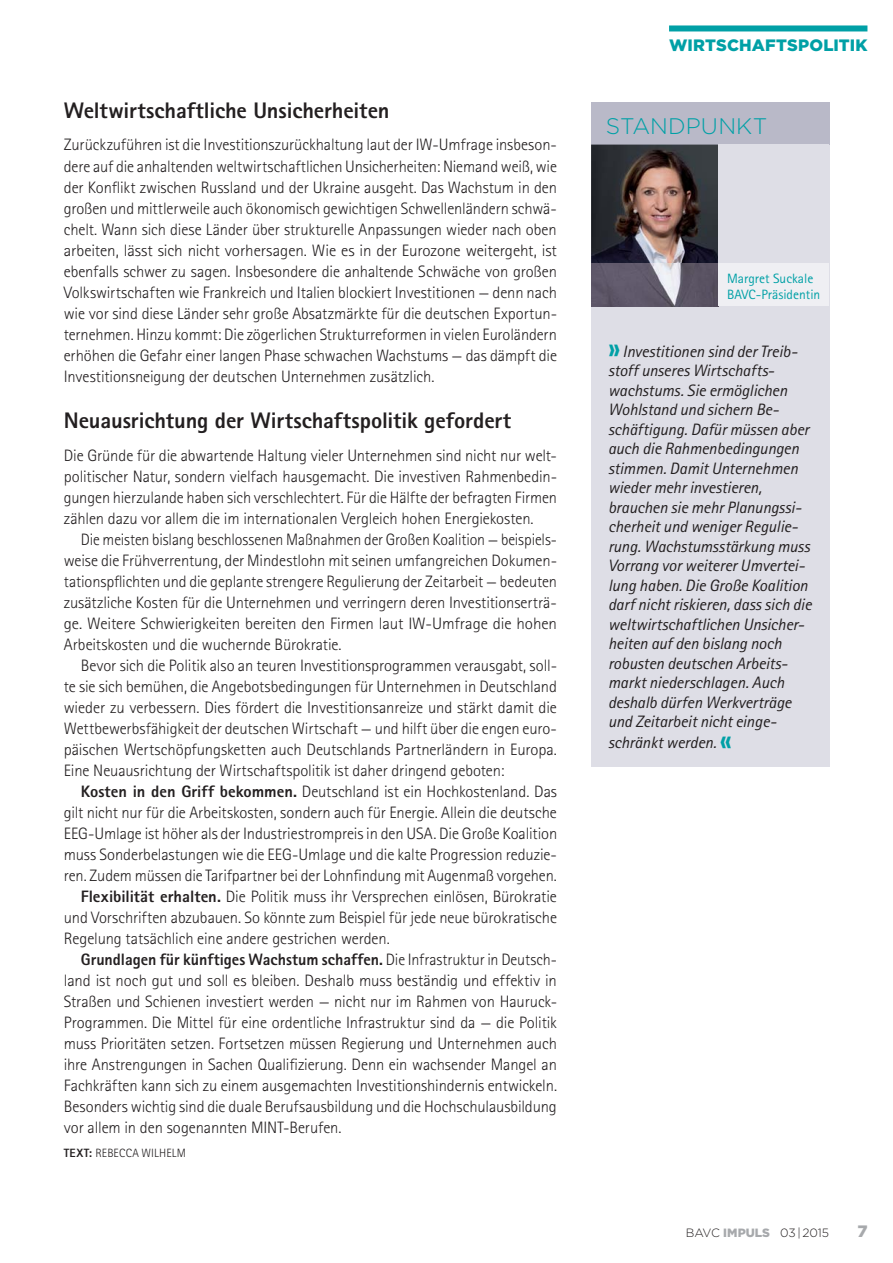
<style>
.page{position:relative;width:893px;height:1263px;background:#fff}
.page>*{position:absolute;margin:0;border:0;box-sizing:border-box;transform-origin:0 0}
.t1{font:800 22.5px "Rotis Sans Serif Std";letter-spacing:-.01em;color:#231f20}
.t2{font:300 22.5px "Gotham";letter-spacing:.005em;color:#00a0a6}
.t3{font:300 16.5px/21px "Rotis Sans Serif Std";letter-spacing:-.005em;color:#231f20;text-align:justify}
.t4{font:italic 16.5px/19.5px "Rotis Sans Serif Std";letter-spacing:-.01em;color:#231f20}
.t5{font:300 16.5px/21px "Rotis Sans Serif Std";letter-spacing:-.005em;color:#231f20;text-align:justify;scale:.96 1}
.t6{font:800 16.5px "Rotis Sans Serif Std";color:#231f20}
.t7{font:900 16.5px "Gotham";letter-spacing:.01em;color:#00a0a6}
.t8{font:900 16.5px "Gotham";color:#a7a9ac}
.t9{font:13.5px/16.5px "Rotis Sans Serif Std";color:#00a0a6}
.t10{font:300 12px "Gotham";color:#231f20}
.t11{font:300 12px "Rotis Sans Serif Std";letter-spacing:.005em;color:#231f20}
.s1{font-weight:800}
.s2{font-weight:300}
.s3{font-weight:800;font-style:normal;font-size:30px;color:#00a0a6}
.s4{font-weight:900;color:#a7a9ac}
</style>
<div class="page">
<div style="left:669px;top:25px;width:198px;height:6px;background:#00a0a6"></div>
<div style="left:591px;top:138px;width:238px;height:629px;background:#dedee6"></div>
<div style="left:591px;top:102px;width:238px;height:43px;background:#b9b9c8"></div>
<img style="left:591px;top:145px;width:128px;height:119px">
<img style="left:591px;top:264px;width:128px;height:42px">
<div style="left:719px;top:264px;width:110px;height:42px;background:#efeff3"></div>
<h1 class="t1" style="left:64px;top:102px;width:327px">Weltwirtschaftliche Unsicherheiten</h1>
<p class="t3" style="left:64px;top:136px;width:495px">Zurückzuführen ist die Investitionszurückhaltung laut der IW-Umfrage insbeson&shy;dere auf die anhaltenden weltwirtschaftlichen Unsicherheiten: Niemand weiß, wie der Konflikt zwischen Russland und der Ukraine ausgeht. Das Wachstum in den großen und mittlerweile auch ökonomisch gewichtigen Schwellenländern schwä&shy;chelt. Wann sich diese Länder über strukturelle Anpassungen wieder nach oben arbeiten, lässt sich nicht vorhersagen. Wie es in der Eurozone weitergeht, ist ebenfalls schwer zu sagen. Insbesondere die anhaltende Schwäche von großen Volkswirtschaften wie Frankreich und Italien blockiert Investitionen — denn nach wie vor sind diese Länder sehr große Absatzmärkte für die deutschen Exportun&shy;ternehmen. Hinzu kommt: Die zögerlichen Strukturreformen in vielen Euroländern erhöhen die Gefahr einer langen Phase schwachen Wachstums — das dämpft die Investitionsneigung der deutschen Unternehmen zusätzlich.</p>
<h1 class="t1" style="left:64px;top:412px;width:449px">Neuausrichtung der Wirtschaftspolitik gefordert</h1>
<p class="t3" style="left:64px;top:447px;width:495px">Die Gründe für die abwartende Haltung vieler Unternehmen sind nicht nur welt&shy;politischer Natur, sondern vielfach hausgemacht. Die investiven Rahmenbedin&shy;gungen hierzulande haben sich verschlechtert. Für die Hälfte der befragten Firmen zählen dazu vor allem die im internationalen Vergleich hohen Energiekosten.</p>
<p class="t5" style="left:64px;top:531px;width:515px;text-indent:17px">Die meisten bislang beschlossenen Maßnahmen der Großen Koalition — beispiels&shy;weise die Frühverrentung, der Mindestlohn mit seinen umfangreichen Dokumen&shy;tationspflichten und die geplante strengere Regulierung der Zeitarbeit — bedeuten zusätzliche Kosten für die Unternehmen und verringern deren Investitionserträ&shy;ge. Weitere Schwierigkeiten bereiten den Firmen laut IW-Umfrage die hohen Arbeitskosten und die wuchernde Bürokratie.</p>
<p class="t3" style="left:64px;top:657px;width:495px;text-indent:17px">Bevor sich die Politik also an teuren Investitionsprogrammen verausgabt, soll&shy;te sie sich bemühen, die Angebotsbedingungen für Unternehmen in Deutschland wieder zu verbessern. Dies fördert die Investitionsanreize und stärkt damit die Wettbewerbsfähigkeit der deutschen Wirtschaft — und hilft über die engen euro&shy;päischen Wertschöpfungsketten auch Deutschlands Partnerländern in Europa.<br>Eine Neuausrichtung der Wirtschaftspolitik ist daher dringend geboten:</p>
<p class="t3" style="left:81px;top:783px;width:478px"><span class="s1">Kosten in den Griff bekommen.</span> Deutschland ist ein Hochkostenland. Das</p>
<p class="t3" style="left:64px;top:804px;width:495px">gilt nicht nur für die Arbeitskosten, sondern auch für Energie. Allein die deutsche</p>
<p class="t3" style="left:64px;top:825px;width:495px">EEG-Umlage ist höher als der Industriestrompreis in den USA. Die Große Koali tion</p>
<p class="t3" style="left:64px;top:846px;width:495px">muss Sonderbelastungen wie die EEG-Umlage und die kalte Progression reduzie-</p>
<p class="t3" style="left:64px;top:867px;width:495px">ren. Zudem müssen die Tarifpartner bei der Lohnfindung mit Augenmaß vorgehen.</p>
<p class="t3" style="left:81px;top:888px;width:478px"><span class="s1">Flexibilität erhalten.</span> Die Politik muss ihr Versprechen einlösen, Bürokratie</p>
<p class="t3" style="left:64px;top:909px;width:495px">und Vorschriften abzubauen. So könnte zum Beispiel für jede neue bürokratische</p>
<p class="t3" style="left:64px;top:930px;width:328px">Regelung tatsächlich eine andere gestrichen werden.</p>
<p class="t6" style="left:81px;top:953px;width:478px">Grundlagen für künftiges Wachstum schaffen. <span class="s2">Die Infrastruktur in Deutsch-</span></p>
<p class="t3" style="left:64px;top:972px;width:495px">land ist noch gut und soll es bleiben. Deshalb muss beständig und effektiv in</p>
<p class="t3" style="left:64px;top:993px;width:495px">Straßen und Schienen investiert werden — nicht nur im Rahmen von Hauruck-</p>
<p class="t3" style="left:64px;top:1014px;width:495px">Programmen. Die Mittel für eine ordentliche Infrastruktur sind da — die Politik</p>
<p class="t3" style="left:64px;top:1035px;width:495px">muss Prioritäten setzen. Fortsetzen müssen Regierung und Unternehmen auch</p>
<p class="t3" style="left:64px;top:1056px;width:495px">ihre Anstrengungen in Sachen Qualifizierung. Denn ein wachsender Mangel an</p>
<p class="t3" style="left:64px;top:1077px;width:495px">Fachkräften kann sich zu einem ausgemachten Investitionshindernis entwickeln.</p>
<p class="t3" style="left:64px;top:1098px;width:494px">Besonders wichtig sind die duale Berufsausbildung und die Hochschulausbildung</p>
<p class="t3" style="left:64px;top:1119px;width:279px">vor allem in den sogenannten MINT-Berufen.</p>
<p class="t11" style="left:64px;top:1148px;width:124px"><span class="s1">TEXT:</span> REBECCA WILHELM</p>
<p class="t7" style="left:669px;top:39px;width:200px">WIRTSCHAFTSPOLITIK</p>
<h1 class="t2" style="left:606px;top:118px;width:163px">STANDPUNKT</h1>
<p class="t9" style="left:727px;top:271px;width:95px">Margret Suckale<br>BAVC-Präsidentin</p>
<p class="t4" style="left:608px;top:343px;width:205px"><span class="s3">»</span>Investitionen sind der Treib&shy;stoff unseres Wirtschafts&shy;wachstums. Sie ermöglichen<br>Wohlstand und sichern Be&shy;schäftigung. Dafür müssen aber auch die Rahmenbedingungen stimmen. Damit Unternehmen wieder mehr investieren, brauchen sie mehr Planungssi&shy;cherheit und weniger Regulie&shy;rung. Wachstumsstärkung muss<br>Vorrang vor weiterer Umvertei&shy;lung haben. Die Große Koalition darf nicht riskieren, dass sich die weltwirtschaftlichen Unsicher&shy;heiten auf den bislang noch robusten deutschen Arbeits&shy;markt niederschlagen. Auch deshalb dürfen Werkverträge und Zeitarbeit nicht einge-</p>
<p class="t4" style="left:608px;top:734px;width:125px">schränkt werden. <span class="s3">«</span></p>
<p class="t10" style="left:686px;top:1229px;width:145px">BAVC <span class="s4">IMPULS</span> 03-|-2015</p>
<p class="t8" style="left:857px;top:1226px;width:12px">7</p>
</div>
